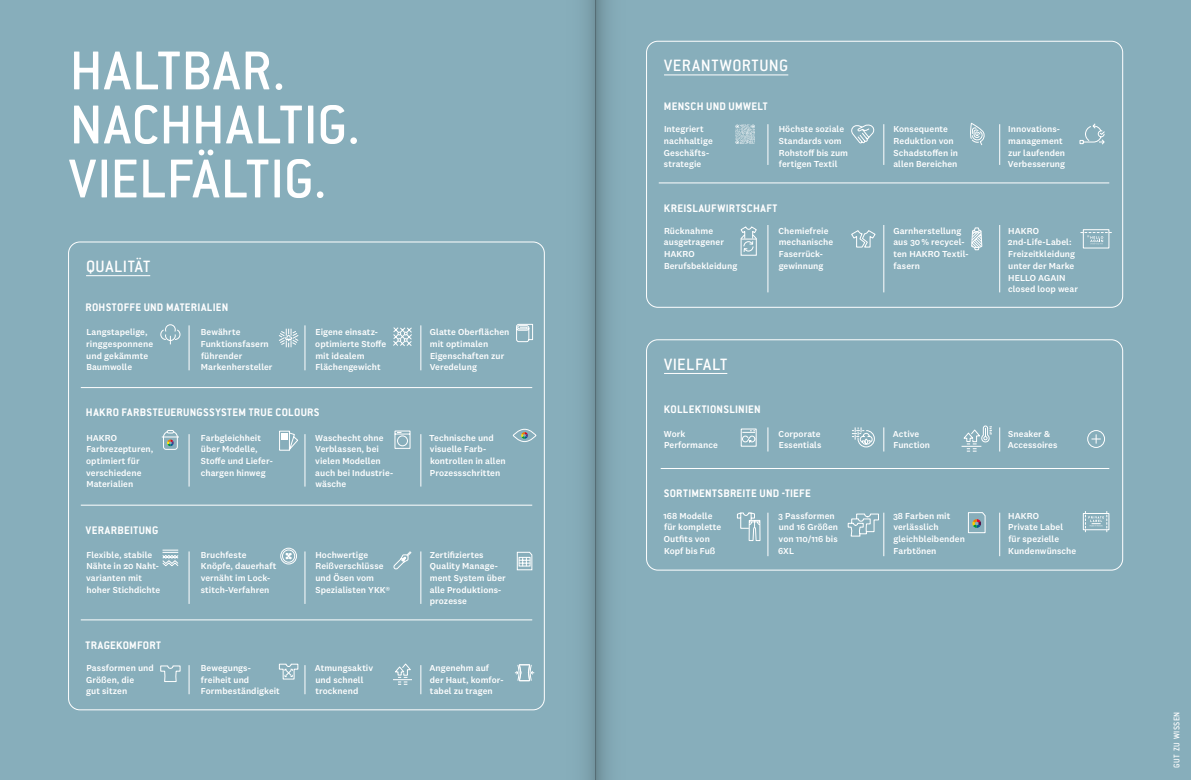
<style>
.page{position:relative;width:1191px;height:780px;background:#fff}
.page>*{position:absolute;margin:0;border:0;box-sizing:border-box;transform-origin:0 0}
.t1{font:500 60px/54px "Conduit ITC Pro";letter-spacing:.005em;color:#fff}
.t2{font:500 18px "Conduit ITC Pro";letter-spacing:.03em;color:#fff}
.t3{font:700 12px "Conduit ITC Pro";letter-spacing:.025em;color:#fff}
.t4{font:500 9px/11.7px "National 2";letter-spacing:.01em;color:#fff}
.t5{font:500 9px "Conduit ITC Pro";letter-spacing:.04em;color:#fff}
</style>
<div class="page">
<div style="left:1142px;top:0;width:49px;height:780px;background:#87aebb"></div>
<div style="left:0;top:0;width:1142px;height:780px;background:#87aebb"></div>
<hr style="left:86px;top:275px;width:64px;height:1px;background:#fff">
<hr style="left:664px;top:75px;width:124px;height:1px;background:#fff">
<div style="left:646px;top:41px;width:477px;height:267px;border:1px solid #fff;border-radius:11px"></div>
<hr style="left:664px;top:373px;width:63px;height:1px;background:#fff">
<div style="left:646px;top:339px;width:477px;height:231px;border:1px solid #fff;border-radius:11px"></div>
<hr style="left:659px;top:182px;width:450px;height:1px;background:#fff">
<hr style="left:660px;top:468px;width:449px;height:1px;background:#fff">
<svg style="left:160px;top:324px;width:21px;height:21px"></svg>
<svg style="left:279px;top:328px;width:20px;height:20px"></svg>
<svg style="left:516px;top:323px;width:17px;height:19px"></svg>
<svg style="left:516px;top:551px;width:16px;height:19px"></svg>
<svg style="left:393px;top:327px;width:19px;height:19px"></svg>
<svg style="left:279px;top:663px;width:19px;height:16px"></svg>
<hr style="left:189px;top:325px;width:1px;height:45px;background:#fff">
<hr style="left:304px;top:325px;width:1px;height:45px;background:#fff">
<hr style="left:420px;top:325px;width:1px;height:45px;background:#fff">
<hr style="left:767px;top:124px;width:1px;height:41px;background:#fff">
<hr style="left:883px;top:124px;width:1px;height:41px;background:#fff">
<hr style="left:999px;top:124px;width:1px;height:41px;background:#fff">
<hr style="left:767px;top:225px;width:1px;height:67px;background:#fff">
<hr style="left:883px;top:225px;width:1px;height:67px;background:#fff">
<hr style="left:999px;top:225px;width:1px;height:67px;background:#fff">
<hr style="left:767px;top:512px;width:1px;height:44px;background:#fff">
<hr style="left:883px;top:512px;width:1px;height:44px;background:#fff">
<hr style="left:999px;top:512px;width:1px;height:44px;background:#fff">
<svg style="left:767px;top:427px;width:1px;height:24px"></svg>
<svg style="left:883px;top:427px;width:1px;height:24px"></svg>
<svg style="left:999px;top:427px;width:1px;height:24px"></svg>
<svg style="left:393px;top:663px;width:19px;height:22px"></svg>
<div style="left:1083px;top:513px;width:26px;height:17px;border:1px solid #fff"></div>
<svg style="left:1085px;top:511px;width:22px;height:20px"></svg>
<svg style="left:968px;top:512px;width:17px;height:21px"></svg>
<svg style="left:736px;top:512px;width:24px;height:29px"></svg>
<svg style="left:847px;top:513px;width:32px;height:24px"></svg>
<svg style="left:852px;top:427px;width:23px;height:20px"></svg>
<svg style="left:961px;top:425px;width:31px;height:27px"></svg>
<div style="left:1087px;top:430px;width:18px;height:18px;border:1px solid #fff;border-radius:50%"></div>
<svg style="left:1091px;top:434px;width:9px;height:9px"></svg>
<svg style="left:851px;top:124px;width:24px;height:20px"></svg>
<svg style="left:970px;top:122px;width:15px;height:23px"></svg>
<svg style="left:1079px;top:123px;width:26px;height:22px"></svg>
<svg style="left:971px;top:227px;width:11px;height:23px"></svg>
<svg style="left:740px;top:227px;width:17px;height:29px"></svg>
<hr style="left:189px;top:434px;width:1px;height:52px;background:#fff">
<hr style="left:304px;top:434px;width:1px;height:52px;background:#fff">
<hr style="left:420px;top:434px;width:1px;height:52px;background:#fff">
<div style="left:513px;top:429px;width:23px;height:13px;border:1px solid #fff;border-radius:50%"></div>
<svg style="left:521px;top:432px;width:7px;height:6px"></svg>
<svg style="left:279px;top:430px;width:19px;height:21px"></svg>
<div style="left:281px;top:433px;width:7px;height:7px;background:#fff"></div>
<hr style="left:189px;top:551px;width:1px;height:53px;background:#fff">
<hr style="left:304px;top:551px;width:1px;height:53px;background:#fff">
<hr style="left:420px;top:551px;width:1px;height:53px;background:#fff">
<svg style="left:189px;top:665px;width:1px;height:29px"></svg>
<svg style="left:304px;top:665px;width:1px;height:29px"></svg>
<svg style="left:420px;top:665px;width:1px;height:29px"></svg>
<svg style="left:515px;top:664px;width:19px;height:18px"></svg>
<svg style="left:160px;top:665px;width:21px;height:17px"></svg>
<svg style="left:740px;top:428px;width:17px;height:19px"></svg>
<svg style="left:394px;top:430px;width:17px;height:19px"></svg>
<svg style="left:735px;top:125px;width:20px;height:19px"></svg>
<svg style="left:851px;top:230px;width:25px;height:18px"></svg>
<svg style="left:393px;top:551px;width:19px;height:19px"></svg>
<svg style="left:280px;top:547px;width:17px;height:17px"></svg>
<svg style="left:162px;top:549px;width:17px;height:17px"></svg>
<svg style="left:162px;top:430px;width:17px;height:20px"></svg>
<div style="left:1083px;top:229px;width:26px;height:19px;border:1px solid #fff"></div>
<svg style="left:1080px;top:232px;width:31px;height:12px"></svg>
<hr style="left:81px;top:387px;width:451px;height:1px;background:#fff">
<hr style="left:81px;top:504px;width:451px;height:1px;background:#fff">
<hr style="left:81px;top:619px;width:451px;height:1px;background:#fff">
<div style="left:561px;top:0;width:34px;height:780px;background:linear-gradient(to right,#8bb3c1,#799da8)"></div>
<div style="left:595px;top:0;width:34px;height:780px;background:linear-gradient(to right,#72949f,#8bb3c0)"></div>
<h1 class="t1" style="left:69px;top:44px;width:292px">HALTBAR.<br>NACHHALTIG.<br>VIELFÄLTIG.</h1>
<h2 class="t2" style="left:86px;top:256px;width:66px">QUALITÄT</h2>
<h3 class="t3" style="left:85px;top:300px;width:144px">ROHSTOFFE UND MATERIALIEN</h3>
<p class="t4" style="left:86px;top:326px;width:68px">Langstapelige, ringgesponnene und gekämmte<br>Baumwolle</p>
<p class="t4" style="left:201px;top:326px;width:73px">Bewährte<br>Funktionsfasern führender<br>Markenhersteller</p>
<p class="t4" style="left:315px;top:326px;width:72px">Eigene einsatz&shy;optimierte Stoffe mit idealem<br>Flächengewicht</p>
<p class="t4" style="left:430px;top:326px;width:81px">Glatte Oberflächen mit optimalen<br>Eigenschaften zur<br>Veredelung</p>
<h2 class="t2" style="left:664px;top:56px;width:126px">VERANTWORTUNG</h2>
<h3 class="t3" style="left:664px;top:99px;width:105px">MENSCH UND UMWELT</h3>
<p class="t4" style="left:664px;top:123px;width:50px">Integriert nachhaltige<br>Geschäfts&shy;strategie</p>
<p class="t4" style="left:778px;top:123px;width:71px">Höchste soziale<br>Standards vom<br>Rohstoff bis zum fertigen Textil</p>
<p class="t4" style="left:893px;top:123px;width:66px">Konsequente<br>Reduktion von<br>Schadstoffen in allen Bereichen</p>
<p class="t4" style="left:1008px;top:123px;width:59px">Innovations&shy;management zur laufenden<br>Verbesserung</p>
<h3 class="t3" style="left:664px;top:201px;width:115px">KREISLAUFWIRTSCHAFT</h3>
<p class="t4" style="left:664px;top:225px;width:75px">Rücknahme ausgetragener<br>HAKRO<br>Berufsbekleidung</p>
<p class="t4" style="left:778px;top:225px;width:56px">Chemiefreie mechanische<br>Faserrück&shy;gewinnung</p>
<p class="t4" style="left:893px;top:225px;width:77px">Garnherstellung aus 30% recycel&shy;ten HAKRO Textil&shy;fasern</p>
<p class="t4" style="left:1008px;top:225px;width:72px">HAKRO<br>2nd-Life-Label:<br>Freizeitkleidung unter der Marke<br>HELLO AGAIN closed loop wear</p>
<h2 class="t2" style="left:664px;top:354px;width:65px">VIELFALT</h2>
<h3 class="t3" style="left:86px;top:405px;width:235px">HAKRO FARBSTEUERUNGSSYSTEM TRUE COLOURS</h3>
<h3 class="t3" style="left:664px;top:402px;width:98px">KOLLEKTIONSLINIEN</h3>
<p class="t4" style="left:86px;top:431px;width:69px">HAKRO<br>Farbrezepturen, optimiert für verschiedene<br>Materialien</p>
<p class="t4" style="left:201px;top:431px;width:74px">Farbgleichheit über Modelle,<br>Stoffe und Liefer&shy;chargen hinweg</p>
<p class="t4" style="left:315px;top:431px;width:79px">Waschecht ohne<br>Verblassen, bei vielen Modellen auch bei Industrie&shy;wäsche</p>
<p class="t4" style="left:429px;top:431px;width:78px">Technische und visuelle Farb&shy;kontrollen in allen<br>Prozessschritten</p>
<h3 class="t3" style="left:86px;top:523px;width:74px">VERARBEITUNG</h3>
<p class="t4" style="left:86px;top:548px;width:76px">Flexible, stabile<br>Nähte in 20 Naht&shy;varianten mit hoher Stichdichte</p>
<p class="t4" style="left:201px;top:548px;width:77px">Bruchfeste<br>Knöpfe, dauerhaft vernäht im Lock&shy;stitch-Verfahren</p>
<p class="t4" style="left:315px;top:548px;width:76px">Hochwertige<br>Reißverschlüsse und Ösen vom<br>Spezialisten YKK®</p>
<p class="t4" style="left:430px;top:548px;width:78px">Zertifiziertes<br>Quality Manage&shy;ment System über alle Produktions&shy;prozesse</p>
<h3 class="t3" style="left:86px;top:637px;width:77px">TRAGEKOMFORT</h3>
<p class="t4" style="left:86px;top:661px;width:69px">Passformen und<br>Größen, die<br>gut sitzen</p>
<p class="t4" style="left:201px;top:661px;width:80px">Bewegungs&shy;freiheit und<br>Formbeständigkeit</p>
<p class="t4" style="left:315px;top:661px;width:60px">Atmungsaktiv und schnell trocknend</p>
<p class="t4" style="left:429px;top:661px;width:76px">Angenehm auf der Haut, komfor&shy;tabel zu tragen</p>
<p class="t4" style="left:664px;top:427px;width:55px">Work<br>Performance</p>
<p class="t4" style="left:778px;top:427px;width:44px">Corporate<br>Essentials</p>
<p class="t4" style="left:893px;top:427px;width:39px">Active<br>Function</p>
<p class="t4" style="left:1007px;top:427px;width:51px">Sneaker &amp;<br>Accessoires</p>
<h3 class="t3" style="left:664px;top:486px;width:149px">SORTIMENTSBREITE UND -TIEFE</h3>
<p class="t4" style="left:663px;top:509px;width:59px">168 Modelle für komplette<br>Outfits von<br>Kopf bis Fuß</p>
<p class="t4" style="left:778px;top:509px;width:61px">3 Passformen und 16 Größen von 110/116 bis<br>6XL</p>
<p class="t4" style="left:893px;top:509px;width:73px">38 Farben mit verlässlich gleichbleibenden<br>Farbtönen</p>
<p class="t4" style="left:1008px;top:509px;width:70px">HAKRO<br>Private Label für spezielle<br>Kundenwünsche</p>
<p class="t5" style="left:1171px;top:768px;width:58px;rotate:-90deg">GUT ZU WISSEN</p>
</div>
